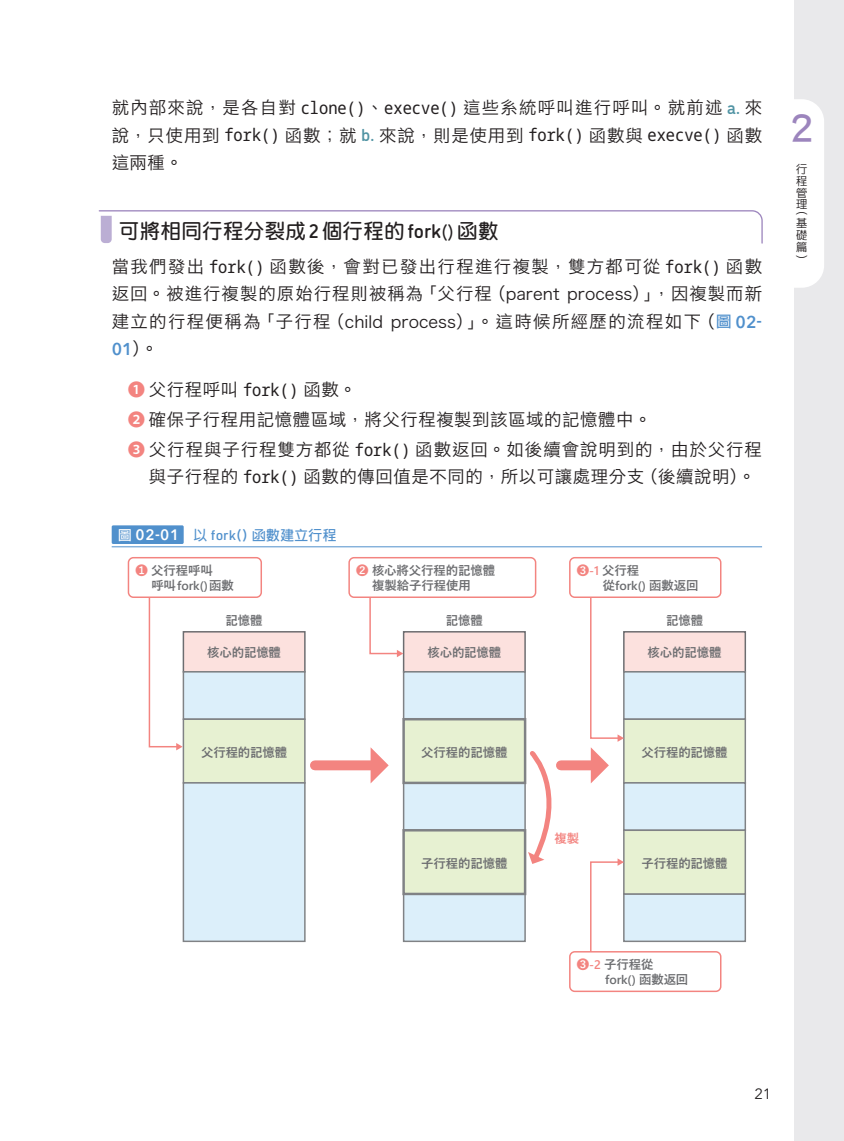
<style>
.page{position:relative;width:844px;height:1141px;background:#fff}
.page>*{position:absolute;margin:0;border:0;box-sizing:border-box;transform-origin:0 0}
.t1{font:37.27px "Li Hei Pro";color:#9c85bd}
.t2{font:19.78px "DFUD Yuan TC1 W6";letter-spacing:.05em;color:#231f20}
.t3{font:17.32px/27.3px "Hiragino Sans CNS W3";letter-spacing:.055em;color:#231f20;text-align:justify}
.t4{font:17.32px/29.8px "Hiragino Sans CNS W3";letter-spacing:.035em;color:#231f20}
.t5{font:600 16.97px "Avenir Next W1 G";color:#5090cc}
.t6{font:14.88px "Avenir Next";color:#231f20}
.t7{font:13.65px "DFUD Gothic TC1 W6";letter-spacing:.035em;color:#5090cc}
.t8{font:700 12.42px/14.9px "Yu Gothic UI";letter-spacing:-.01em;color:#6c6d70}
.t9{font:700 12.42px "Yu Gothic UI";color:#f38480}
.t10{font:11.2px/11.5px "DFUD Gothic TC1 W4";color:#231f20;text-align:justify}
.s1{font-family:"Noto Sans Mono";font-stretch:condensed}
.s2{font-family:"DI Nosaur";font-weight:500;color:#5194a4}
.s3{font-family:"DI Nosaur";font-weight:500}
.s4{font-family:"Hira Kaku Pro N W3";font-size:16.45px}
.s5{font-family:"Li Hei Pro";font-size:15.58px;color:#5090cc}
.s6{font-family:"Avenir Next W1 G";font-weight:600;font-size:16.97px;color:#5090cc}
.s7{font-family:"Hiragino Sans CNS W3";font-weight:400;font-size:17.32px;color:#231f20}
.s8{font-family:"Koz Go Pro";color:#f38480}
.s9{font-family:"Li Hei Pro";color:#fff}
.s10{font-family:"Avenir Next W1 G";font-weight:600;font-size:15.05px;color:#fff}
.s11{font-family:"URWDIN";font-weight:500}
.s12{color:#f38480}
</style>
<div class="page">
<div style="left:794px;top:0;width:49px;height:1141px;background:#e9e9eb"></div>
<div style="left:794px;top:99px;width:29px;height:189px;background:#fff"></div>
<svg style="left:98px;top:210px;width:665px;height:34px"></svg>
<div style="left:112px;top:525px;width:72px;height:19px;background:#5090cc"></div>
<hr style="left:112px;top:546px;width:649px;height:1px;background:#5090cc">
<div style="left:183px;top:632px;width:122px;height:40px;background:#fce1de"></div>
<div style="left:183px;top:631px;width:122px;height:42px;border:1px solid #6c6d70"></div>
<div style="left:183px;top:672px;width:122px;height:47px;background:#dceffa"></div>
<div style="left:183px;top:671px;width:122px;height:49px;border:1px solid #808285"></div>
<div style="left:183px;top:719px;width:122px;height:64px;background:#e7f1d2"></div>
<div style="left:183px;top:718px;width:122px;height:66px;border:1px solid #808285"></div>
<div style="left:183px;top:783px;width:122px;height:158px;background:#dceffa"></div>
<div style="left:183px;top:782px;width:122px;height:160px;border:1px solid #808285"></div>
<div style="left:315px;top:760px;width:58px;height:10px;background:#f38480"></div>
<svg style="left:370px;top:747px;width:18px;height:36px"></svg>
<div style="left:403px;top:632px;width:122px;height:40px;background:#fce1de"></div>
<div style="left:403px;top:631px;width:122px;height:42px;border:1px solid #6c6d70"></div>
<div style="left:403px;top:672px;width:122px;height:47px;background:#dceffa"></div>
<div style="left:403px;top:671px;width:122px;height:49px;border:1px solid #808285"></div>
<div style="left:403px;top:783px;width:122px;height:47px;background:#dceffa"></div>
<div style="left:403px;top:782px;width:122px;height:49px;border:1px solid #808285"></div>
<div style="left:403px;top:894px;width:122px;height:47px;background:#dceffa"></div>
<div style="left:403px;top:893px;width:122px;height:49px;border:1px solid #808285"></div>
<div style="left:561px;top:760px;width:32px;height:10px;background:#f38480"></div>
<div style="left:623px;top:632px;width:122px;height:40px;background:#fce1de"></div>
<div style="left:623px;top:631px;width:122px;height:42px;border:1px solid #6c6d70"></div>
<div style="left:623px;top:672px;width:122px;height:47px;background:#dceffa"></div>
<div style="left:623px;top:671px;width:122px;height:49px;border:1px solid #808285"></div>
<div style="left:623px;top:719px;width:122px;height:64px;background:#e7f1d2"></div>
<div style="left:623px;top:718px;width:122px;height:66px;border:1px solid #808285"></div>
<div style="left:623px;top:783px;width:122px;height:47px;background:#dceffa"></div>
<div style="left:623px;top:782px;width:122px;height:49px;border:1px solid #808285"></div>
<div style="left:623px;top:894px;width:122px;height:47px;background:#dceffa"></div>
<div style="left:623px;top:893px;width:122px;height:49px;border:1px solid #808285"></div>
<div style="left:623px;top:830px;width:122px;height:64px;background:#e7f1d2"></div>
<div style="left:623px;top:830px;width:122px;height:65px;border:1px solid #808285"></div>
<svg style="left:528px;top:751px;width:39px;height:113px"></svg>
<svg style="left:148px;top:598px;width:34px;height:152px"></svg>
<div style="left:128px;top:557px;width:134px;height:41px;border:1px solid #f38480;border-radius:5px"></div>
<svg style="left:369px;top:598px;width:34px;height:59px"></svg>
<div style="left:348px;top:557px;width:188px;height:41px;border:1px solid #f38480;border-radius:5px"></div>
<svg style="left:589px;top:598px;width:34px;height:185px"></svg>
<div style="left:569px;top:557px;width:152px;height:41px;border:1px solid #f38480;border-radius:5px"></div>
<svg style="left:590px;top:858px;width:33px;height:93px"></svg>
<div style="left:569px;top:951px;width:152px;height:41px;border:1px solid #f38480;border-radius:5px"></div>
<div style="left:403px;top:719px;width:122px;height:64px;background:#e7f1d2"></div>
<div style="left:402px;top:718px;width:124px;height:66px;border:2px solid #808285"></div>
<div style="left:403px;top:830px;width:122px;height:64px;background:#e7f1d2"></div>
<div style="left:402px;top:829px;width:124px;height:66px;border:2px solid #808285"></div>
<p class="t3" style="left:112px;top:93px;width:651px">就內部來說，是各自對 <span class="s1">clone()</span>、<span class="s1">execve()</span> 這些系統呼叫進行呼叫。就前述 <span class="s2">a.</span> 來說，只使用到 <span class="s1">fork()</span> 函數；就 <span class="s2">b.</span> 來說，則是使用到 <span class="s1">fork()</span> 函數與 <span class="s1">execve()</span> 函數這兩種。</p>
<p class="t2" style="left:119px;top:218px;width:380px">可將相同行程分裂成 <span class="s3">2</span> 個行程的 <span class="s3">fork()</span> 函數</p>
<p class="t3" style="left:112px;top:251px;width:651px">當我們發出 <span class="s1">fork()</span> 函數後，會對已發出行程進行複製，雙方都可從 <span class="s1">fork()</span> 函數返回。被進行複製的原始行程則被稱為「父行程（<span class="s4">parent process</span>）」，因複製而新建立的行程便稱為「子行程（<span class="s4">child process</span>）」。這時候所經歷的流程如下（<span class="s5">圖</span> <span class="s6">02-</span></p>
<p class="t5" style="left:112px;top:339px;width:48px">01<span class="s7">）。</span></p>
<p class="t4" style="left:128px;top:374px;width:635px"><span class="s8">❶</span> 父行程呼叫 <span class="s1">fork()</span> 函數。<br><span class="s8">❷</span> 確保子行程用記憶體區域，將父行程複製到該區域的記憶體中。<br><span class="s8">❸</span> 父行程與子行程雙方都從 <span class="s1">fork()</span> 函數返回。如後續會說明到的，由於父行程</p>
<p class="t4" style="left:149px;top:460px;width:608px">與子行程的 <span class="s1">fork()</span> 函數的傳回值是不同的，所以可讓處理分支（後續說明）。</p>
<p class="t7" style="left:118px;top:526px;width:220px"><span class="s9">圖</span> <span class="s10">02-01</span>　以 <span class="s11">fork()</span> 函數建立行程</p>
<p class="t8" style="left:135px;top:563px;width:100px"><span class="s12">❶</span> 父行程呼叫<br>　 呼叫fork()函數</p>
<p class="t8" style="left:356px;top:563px;width:140px"><span class="s12">❷</span> 核心將父行程的記憶體　 複製給子行程使用</p>
<p class="t8" style="left:576px;top:563px;width:123px"><span class="s12">❸-1</span> 父行程<br>　 從fork() 函數返回</p>
<p class="t8" style="left:225px;top:613px;width:39px">記憶體</p>
<p class="t8" style="left:207px;top:645px;width:75px">核心的記憶體</p>
<p class="t8" style="left:445px;top:613px;width:39px">記憶體</p>
<p class="t8" style="left:427px;top:645px;width:75px">核心的記憶體</p>
<p class="t8" style="left:665px;top:613px;width:39px">記憶體</p>
<p class="t8" style="left:647px;top:645px;width:75px">核心的記憶體</p>
<h1 class="t1" style="left:789px;top:110px;width:26px">2</h1>
<p class="t10" style="left:795px;top:164px;width:12px">行程管理</p>
<p class="t10" style="left:795px;top:206px;width:13px">（基礎篇）</p>
<p class="t8" style="left:201px;top:745px;width:88px">父行程的記憶體</p>
<p class="t8" style="left:421px;top:745px;width:88px">父行程的記憶體</p>
<p class="t8" style="left:421px;top:856px;width:88px">子行程的記憶體</p>
<p class="t9" style="left:554px;top:831px;width:26px">複製</p>
<p class="t8" style="left:641px;top:745px;width:88px">父行程的記憶體</p>
<p class="t8" style="left:641px;top:856px;width:88px">子行程的記憶體</p>
<p class="t8" style="left:576px;top:957px;width:113px"><span class="s12">❸-2</span> 子行程從<br>　 　fork() 函數返回</p>
<p class="t6" style="left:754px;top:1081px;width:18px">21</p>
</div>
